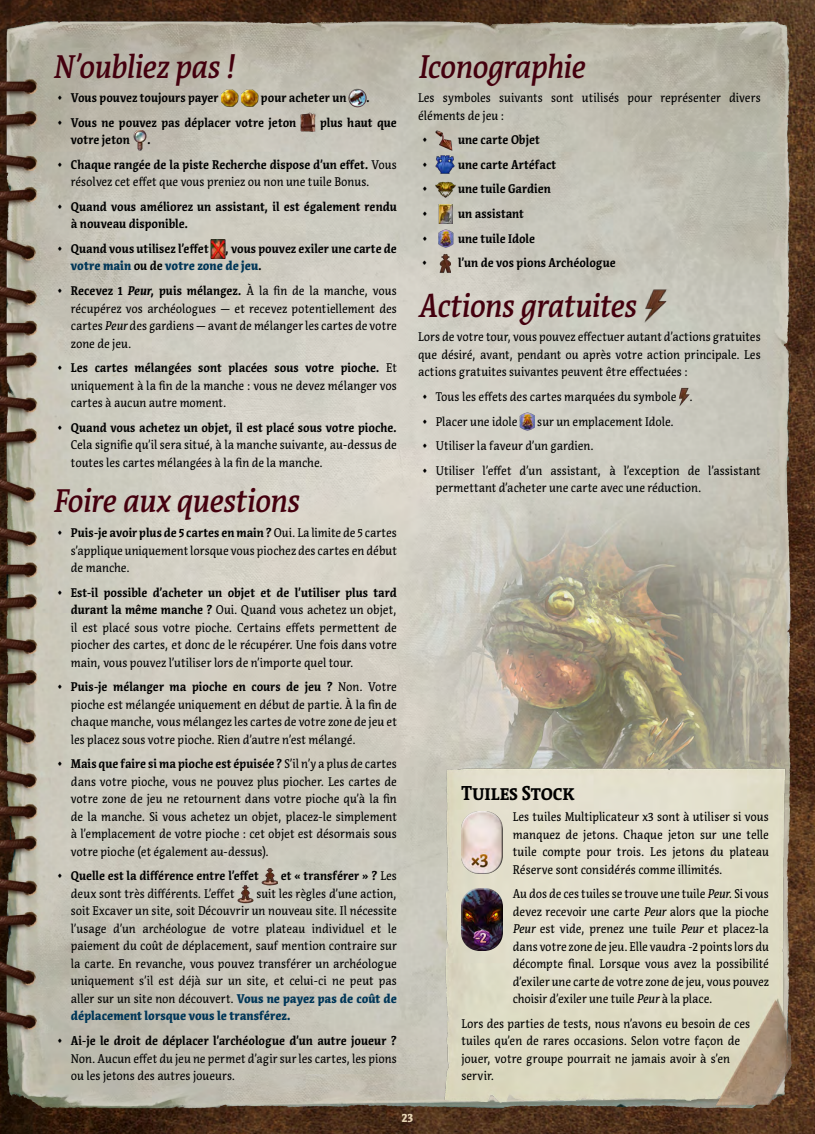
<style>
.page{position:relative;width:815px;height:1134px;background:#fff}
.page>*{position:absolute;margin:0;border:0;box-sizing:border-box;transform-origin:0 0}
.t1{font:italic 500 32.5px "Acuta";letter-spacing:-.02em;color:#44000e;scale:.9 1}
.t2{font:700 20px "Acuta";letter-spacing:-.01em;color:#000;scale:.9 1}
.t3{font:12.5px/17.5px "Acuta";color:#000;text-align:justify;scale:.9 1}
.t4{font:700 12.5px/24.6px "Acuta";letter-spacing:.025em;color:#000;scale:.9 1}
.t5{font:900 12.5px "Acuta";color:#e7d5b5;scale:.9 1}
.s1{font-weight:400}
.s2{font-weight:700}
.s3{font-weight:900;color:#003657}
.s4{font-weight:700;font-style:italic}
.s5{font-style:italic}
</style>
<div class="page">
<img style="left:0;top:0;width:815px;height:1134px">
<img style="left:440px;top:657px;width:363px;height:477px">
<img style="left:221px;top:88px;width:18px;height:20px">
<img style="left:241px;top:88px;width:17px;height:20px">
<img style="left:349px;top:88px;width:17px;height:20px">
<img style="left:301px;top:113px;width:15px;height:20px">
<img style="left:132px;top:130px;width:15px;height:20px">
<img style="left:211px;top:239px;width:14px;height:20px">
<img style="left:262px;top:866px;width:16px;height:20px">
<img style="left:237px;top:884px;width:16px;height:20px">
<img style="left:436px;top:130px;width:16px;height:20px">
<img style="left:436px;top:155px;width:19px;height:20px">
<img style="left:436px;top:179px;width:20px;height:20px">
<img style="left:436px;top:204px;width:17px;height:20px">
<img style="left:436px;top:229px;width:17px;height:19px">
<img style="left:436px;top:253px;width:15px;height:20px">
<img style="left:642px;top:287px;width:27px;height:39px">
<img style="left:679px;top:387px;width:11px;height:20px">
<img style="left:520px;top:412px;width:15px;height:19px">
<div style="left:461px;top:811px;width:40px;height:53px;background:#fff;opacity:.75"></div>
<div style="left:462px;top:817px;width:41px;height:57px;background:#000;opacity:.75"></div>
<div style="left:461px;top:888px;width:40px;height:53px;background:#fff;opacity:.75"></div>
<div style="left:462px;top:894px;width:41px;height:57px;background:#000;opacity:.75"></div>
<h1 class="t1" style="left:53px;top:47px;width:203px">N’oubliez pas !</h1>
<p class="t4" style="left:57px;top:85px;width:180px"><span class="s1">◊</span> Vous pouvez toujours payer</p>
<p class="t4" style="left:261px;top:85px;width:97px">pour acheter un</p>
<p class="t4" style="left:366px;top:85px;width:6px">.</p>
<p class="t4" style="left:57px;top:110px;width:268px"><span class="s1">◊</span> Vous ne pouvez pas déplacer votre jeton</p>
<p class="t4" style="left:320px;top:110px;width:87px">plus haut que</p>
<p class="t4" style="left:71px;top:127px;width:67px">votre jeton</p>
<p class="t4" style="left:57px;top:127px;width:379px;text-indent:90px">.<br><span class="s1">◊</span> Chaque rangée de la piste Recherche dispose d’un effet. <span class="s1">Vous</span></p>
<p class="t3" style="left:57px;top:170px;width:379px;line-height:24.6px;text-indent:14px">résolvez cet effet que vous preniez ou non une tuile Bonus.<br>◊ <span class="s2">Quand vous améliorez un assistant, il est également rendu</span></p>
<p class="t4" style="left:57px;top:212px;width:170px;text-align:center">à nouveau disponible.<br><span class="s1">◊</span> Quand vous utilisez l’effet</p>
<p class="t4" style="left:71px;top:240px;width:364px;line-height:17.5px;text-indent:154px">, vous pouvez exiler une carte de <span class="s3">votre main</span> ou de <span class="s3">votre zone de jeu</span>.</p>
<p class="t3" style="left:71px;top:282px;width:364px;text-indent:-14px">◊ <span class="s2">Recevez 1</span> <span class="s4">Peur</span><span class="s2">, puis mélangez.</span> À la fin de la manche, vous récupérez vos archéologues — et recevez potentiellement des cartes <span class="s5">Peur</span> des gardiens — avant de mélanger les cartes de votre zone de jeu.</p>
<p class="t3" style="left:71px;top:359px;width:364px;text-indent:-14px">◊ <span class="s2">Les cartes mélangées sont placées sous votre pioche.</span> Et uniquement à la fin de la manche : vous ne devez mélanger vos cartes à aucun autre moment.</p>
<p class="t3" style="left:71px;top:419px;width:364px;text-indent:-14px">◊ <span class="s2">Quand vous achetez un objet, il est placé sous votre pioche.<br></span>Cela signifie qu’il sera situé, à la manche suivante, au-dessus de toutes les cartes mélangées à la fin de la manche.</p>
<h1 class="t1" style="left:53px;top:481px;width:275px">Foire aux questions</h1>
<p class="t3" style="left:71px;top:524px;width:364px;text-indent:-14px">◊ <span class="s2">Puis-je avoir plus de 5 cartes en main ?</span> Oui. La limite de 5 cartes s’applique uniquement lorsque vous piochez des cartes en début de manche.</p>
<p class="t3" style="left:71px;top:583px;width:364px;text-indent:-14px">◊ <span class="s2">Est-il possible d’acheter un objet et de l’utiliser plus tard durant la même manche ?</span> Oui. Quand vous achetez un objet, il est placé sous votre pioche. Certains effets permettent de piocher des cartes, et donc de le récupérer. Une fois dans votre main, vous pouvez l’utiliser lors de n’importe quel tour.</p>
<p class="t3" style="left:71px;top:678px;width:364px;text-indent:-14px">◊ <span class="s2">Puis-je mélanger ma pioche en cours de jeu ?</span> Non. Votre pioche est mélangée uniquement en début de partie. À la fin de chaque manche, vous mélangez les cartes de votre zone de jeu et les placez sous votre pioche. Rien d’autre n’est mélangé.</p>
<p class="t3" style="left:71px;top:755px;width:364px;text-indent:-14px">◊ <span class="s2">Mais que faire si ma pioche est épuisée ?</span> S’il n’y a plus de cartes dans votre pioche, vous ne pouvez plus piocher. Les cartes de votre zone de jeu ne retournent dans votre pioche qu’à la fin de la manche. Si vous achetez un objet, placez-le simplement à l’emplacement de votre pioche : cet objet est désormais sous votre pioche (et également au-dessus).</p>
<p class="t4" style="left:57px;top:864px;width:226px"><span class="s1">◊</span> Quelle est la différence entre l’effet</p>
<p class="t4" style="left:281px;top:864px;width:131px">et « transférer » ? <span class="s1">Les</span></p>
<p class="t3" style="left:71px;top:885px;width:183px">deux sont très différents. L’effet</p>
<p class="t3" style="left:71px;top:885px;width:364px;text-indent:185px">suit les règles d’une action, soit Excaver un site, soit Découvrir un nouveau site. Il nécessite l’usage d’un archéologue de votre plateau individuel et le paiement du coût de déplacement, sauf mention contraire sur la carte. En revanche, vous pouvez transférer un archéologue uniquement s’il est déjà sur un site, et celui-ci ne peut pas aller sur un site non découvert. <span class="s3">Vous ne payez pas de coût de déplacement lorsque vous le transférez.</span></p>
<p class="t3" style="left:71px;top:1032px;width:364px;text-indent:-14px">◊ <span class="s2">Ai-je le droit de déplacer l’archéologue d’un autre joueur ?<br></span>Non. Aucun effet du jeu ne permet d’agir sur les cartes, les pions ou les jetons des autres joueurs.</p>
<h1 class="t1" style="left:418px;top:47px;width:187px">Iconographie</h1>
<p class="t3" style="left:418px;top:89px;width:382px">Les symboles suivants sont utilisés pour représenter divers éléments de jeu :</p>
<p class="t3" style="left:422px;top:131px;width:8px">◊</p>
<p class="t4" style="left:458px;top:127px;width:92px">une carte Objet</p>
<p class="t3" style="left:422px;top:156px;width:8px">◊</p>
<p class="t4" style="left:458px;top:152px;width:110px">une carte Artéfact</p>
<p class="t3" style="left:422px;top:180px;width:8px">◊</p>
<p class="t4" style="left:458px;top:177px;width:105px">une tuile Gardien</p>
<p class="t3" style="left:422px;top:205px;width:8px">◊</p>
<p class="t4" style="left:458px;top:201px;width:75px">un assistant</p>
<p class="t3" style="left:422px;top:229px;width:8px">◊</p>
<p class="t4" style="left:458px;top:226px;width:87px">une tuile Idole</p>
<p class="t3" style="left:422px;top:254px;width:8px">◊</p>
<p class="t4" style="left:458px;top:250px;width:177px">l’un de vos pions Archéologue</p>
<h1 class="t1" style="left:418px;top:286px;width:244px">Actions gratuites</h1>
<p class="t3" style="left:418px;top:328px;width:382px">Lors de votre tour, vous pouvez effectuer autant d’actions gratuites que désiré, avant, pendant ou après votre action principale. Les actions gratuites suivantes peuvent être effectuées :</p>
<p class="t3" style="left:422px;top:384px;width:303px;line-height:24.6px">◊ Tous les effets des cartes marquées du symbole . ◊ Placer une idole</p>
<p class="t3" style="left:422px;top:409px;width:378px;line-height:24.6px;text-align:left;text-indent:116px">sur un emplacement Idole.<br>◊ Utiliser la faveur d’un gardien.<br>◊ Utiliser l’effet d’un assistant, à l’exception de l’assistant</p>
<p class="t3" style="left:436px;top:479px;width:297px">permettant d’acheter une carte avec une réduction.</p>
<h2 class="t2" style="left:461px;top:781px;width:127px">Tuiles Stock</h2>
<p class="t3" style="left:513px;top:808px;width:286px">Les tuiles Multiplicateur x3 sont à utiliser si vous manquez de jetons. Chaque jeton sur une telle tuile compte pour trois. Les jetons du plateau Réserve sont considérés comme illimités.</p>
<p class="t3" style="left:513px;top:885px;width:286px">Au dos de ces tuiles se trouve une tuile <span class="s5">Peur</span>. Si vous devez recevoir une carte <span class="s5">Peur</span> alors que la pioche <span class="s5">Peur</span> est vide, prenez une tuile <span class="s5">Peur</span> et placez-la dans votre zone de jeu. Elle vaudra -2 points lors du décompte final. Lorsque vous avez la possibilité d’exiler une carte de votre zone de jeu, vous pouvez choisir d’exiler une tuile <span class="s5">Peur</span> à la place.</p>
<p class="t3" style="left:461px;top:1015px;width:322px;text-align:left">Lors des parties de tests, nous n’avons eu besoin de ces tuiles qu’en de rares occasions. Selon votre façon de jouer, votre groupe pourrait ne jamais avoir à s’en servir.</p>
<p class="t5" style="left:402px;top:1110px;width:14px">23</p>
</div>
